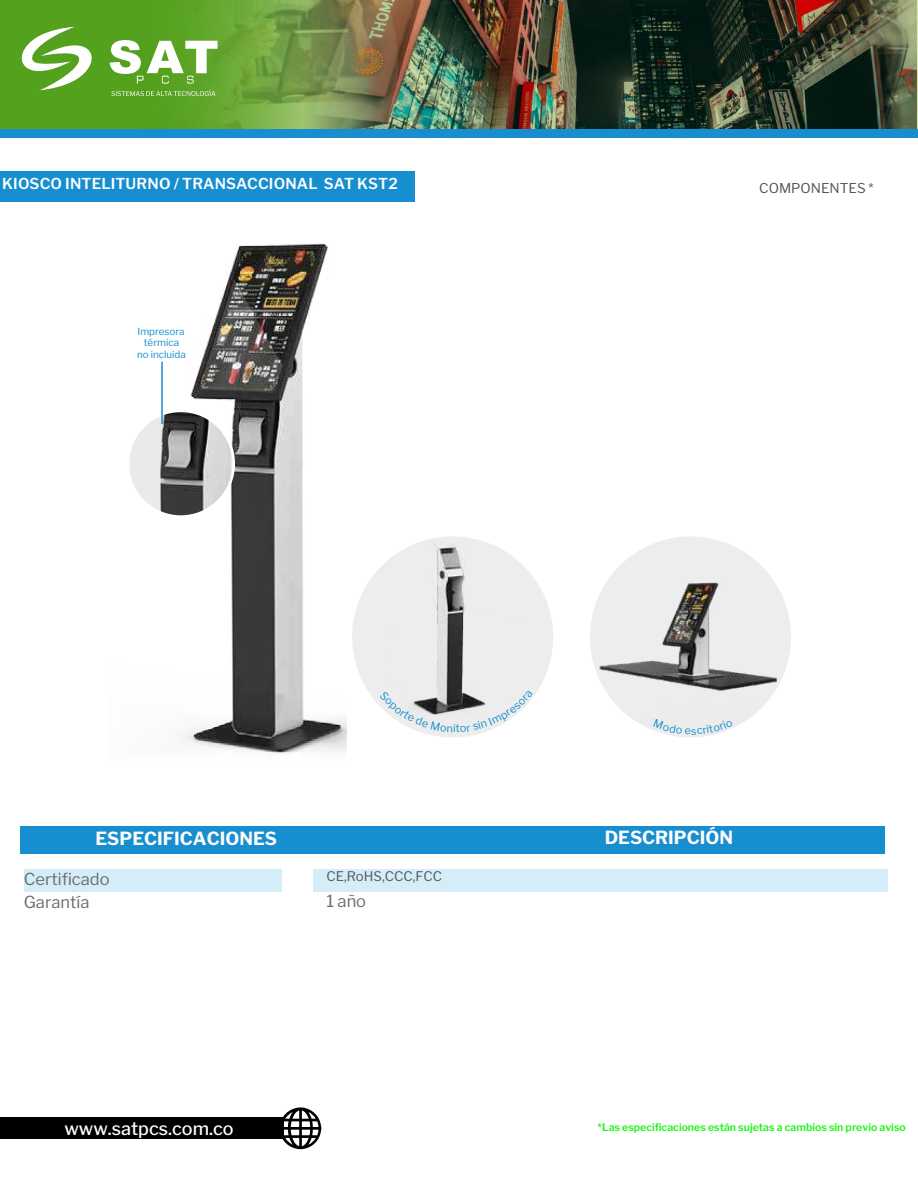
<style>
.page{position:relative;width:918px;height:1188px;background:#fff}
.page>*{position:absolute;margin:0;border:0;box-sizing:border-box;transform-origin:0 0}
.t1{font:700 18px "Libre Franklin";color:#fcfcfc}
.t2{font:500 18px "Libre Franklin";color:#fff}
.t3{font:16.5px/22.5px "Libre Franklin";color:#6d6d6c}
.t4{font:600 15px "Libre Franklin";letter-spacing:.005em;color:#fff}
.t5{font:13.5px "Libre Franklin";color:#575756}
.t6{font:13.2px "Libre Franklin";color:#595959}
.t7{font:600 10.5px "Libre Franklin";color:#17f50f}
.t8{font:9.9px/11.9px "Libre Franklin";color:#178ecf;text-align:center}
</style>
<div class="page">
<div style="left:0;top:171px;width:414px;height:30px;background:#178ecf"></div>
<div style="left:0;top:1117px;width:283px;height:22px;background:#000"></div>
<svg style="left:282px;top:1107px;width:39px;height:42px"></svg>
<img style="left:0;top:0;width:918px;height:129px">
<div style="left:0;top:129px;width:918px;height:9px;background:#178ecf"></div>
<svg style="left:17px;top:27px;width:80px;height:63px"></svg>
<svg style="left:110px;top:40px;width:107px;height:44px"></svg>
<svg style="left:111px;top:90px;width:104px;height:6px"></svg>
<svg style="left:350px;top:534px;width:205px;height:206px;fill:#ededed"></svg>
<img style="left:355px;top:537px;width:188px;height:171px">
<svg style="left:588px;top:534px;width:205px;height:206px;fill:#ededed"></svg>
<img style="left:595px;top:541px;width:185px;height:185px">
<img style="left:161px;top:243px;width:185px;height:511px">
<img style="left:128px;top:411px;width:106px;height:106px;border-radius:53px">
<div style="left:127px;top:410px;width:108px;height:108px;border:3px solid #fff;border-radius:50%"></div>
<hr style="left:161px;top:362px;width:2px;height:62px;background:#178ecf">
<div style="left:20px;top:826px;width:865px;height:27px;background:#178ecf"></div>
<div style="left:313px;top:870px;width:575px;height:22px;background:#d4edf9"></div>
<div style="left:24px;top:870px;width:258px;height:22px;background:#d4edf9"></div>
<svg style="left:379px;top:690px;width:154px;height:42px"></svg>
<svg style="left:654px;top:719px;width:79px;height:16px"></svg>
<h3 class="t4" style="left:2px;top:175px;width:397px">KIOSCO INTELITURNO / TRANSACCIONAL SAT KST2</h3>
<p class="t8" style="left:137px;top:325px;width:50px">Impresora térmica no incluida</p>
<p class="t5" style="left:759px;top:180px;width:116px">COMPONENTES *</p>
<h1 class="t1" style="left:96px;top:827px;width:183px">ESPECIFICACIONES</h1>
<h1 class="t1" style="left:605px;top:826px;width:130px">DESCRIPCIÓN</h1>
<h2 class="t3" style="left:24px;top:868px;width:87px">Certificado<br>Garantía</h2>
<p class="t6" style="left:326px;top:868px;width:117px">CE,RoHS,CCC,FCC</p>
<h2 class="t3" style="left:326px;top:889px;width:41px">1 año</h2>
<h1 class="t2" style="left:64px;top:1117px;width:171px">www.satpcs.com.co</h1>
<p class="t7" style="left:598px;top:1121px;width:310px">*Las especificaciones están sujetas a cambios sin previo aviso</p>
</div>
